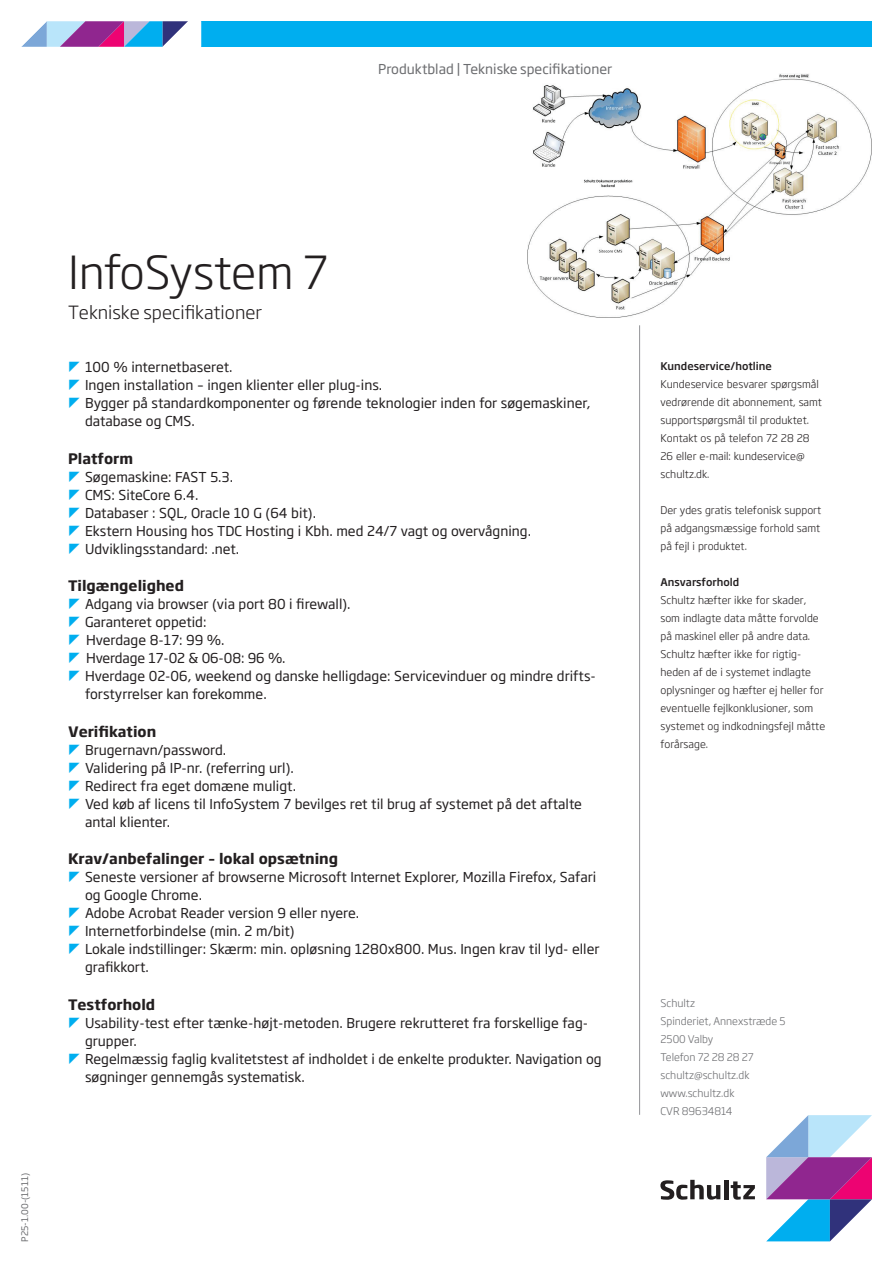
<style>
.page{position:relative;width:893px;height:1263px;background:#fff}
.page>*{position:absolute;margin:0;border:0;box-sizing:border-box;transform-origin:0 0}
.t1{font:300 45px "Soho Gothic Std";color:#231f20}
.t2{font:300 18px "Soho Gothic Std";color:#231f20}
.t3{font:700 14.25px "Soho Gothic Std";color:#231f20}
.t4{font:13.5px/18px "Soho Gothic Std";color:#231f20}
.t5{font:13.5px "Soho Gothic Std";color:#6c6d70}
.t6{font:300 10.5px/18px "Soho Gothic Std";color:#231f20}
.t7{font:300 10.5px/18px "Soho Gothic Std";color:#6c6d70}
.t8{font:500 10.5px "Soho Gothic Std";color:#231f20}
.t9{font:9px "Soho Gothic Std";color:#6c6d70}
</style>
<div class="page">
<hr style="left:639px;top:325px;width:1px;height:790px;background:#939598">
<img style="left:527px;top:74px;width:345px;height:243px">
<svg style="left:660px;top:1180px;width:60px;height:20px"></svg>
<hr style="left:724px;top:1180px;width:4px;height:19px;background:#231f20">
<svg style="left:731px;top:1181px;width:24px;height:19px"></svg>
<svg style="left:766px;top:1115px;width:106px;height:126px"></svg>
<div style="left:201px;top:21px;width:671px;height:26px;background:#00aeef"></div>
<svg style="left:21px;top:21px;width:167px;height:26px;background:#9590c8"></svg>
<p class="t5" style="left:378px;top:61px;width:236px">Produktblad | Tekniske specifikationer</p>
<p class="t9" style="left:19px;top:1242px;width:70px;rotate:-90deg">P25-1.00-(1511)</p>
<h1 class="t1" style="left:68px;top:244px;width:262px">InfoSystem 7</h1>
<h2 class="t2" style="left:68px;top:301px;width:195px">Tekniske specifikationer</h2>
<p class="t4" style="left:85px;top:358px;width:507px">100 % internetbaseret.<br>Ingen installation – ingen klienter eller plug-ins.<br>Bygger på standardkomponenter og førende teknologier inden for søgemaskiner, database og CMS.</p>
<p class="t3" style="left:68px;top:449px;width:67px">Platform</p>
<p class="t4" style="left:85px;top:468px;width:448px">Søgemaskine: FAST 5.3.<br>CMS: SiteCore 6.4.<br>Databaser : SQL, Oracle 10 G (64 bit).<br>Ekstern Housing hos TDC Hosting i Kbh. med 24/7 vagt og overvågning.<br>Udviklingsstandard: .net.</p>
<p class="t3" style="left:68px;top:576px;width:117px">Tilgængelighed</p>
<p class="t4" style="left:85px;top:595px;width:512px">Adgang via browser (via port 80 i firewall).<br>Garanteret oppetid:<br>Hverdage 8-17: 99 %.<br>Hverdage 17-02 &amp; 06-08: 96 %.<br>Hverdage 02-06, weekend og danske helligdage: Servicevinduer og mindre drifts&shy;forstyrrelser kan forekomme.</p>
<p class="t3" style="left:68px;top:722px;width:90px">Verifikation</p>
<p class="t4" style="left:85px;top:741px;width:499px">Brugernavn/password.<br>Validering på IP-nr. (referring url).<br>Redirect fra eget domæne muligt.<br>Ved køb af licens til InfoSystem 7 bevilges ret til brug af systemet på det aftalte antal klienter.</p>
<p class="t3" style="left:68px;top:849px;width:272px">Krav/anbefalinger – lokal opsætning</p>
<p class="t4" style="left:85px;top:868px;width:516px">Seneste versioner af browserne Microsoft Internet Explorer, Mozilla Firefox, Safari og Google Chrome.<br>Adobe Acrobat Reader version 9 eller nyere.<br>Internetforbindelse (min. 2 m/bit)<br>Lokale indstillinger: Skærm: min. opløsning 1280x800. Mus. Ingen krav til lyd- eller grafikkort.</p>
<p class="t3" style="left:68px;top:995px;width:89px">Testforhold</p>
<p class="t4" style="left:85px;top:1014px;width:518px">Usability-test efter tænke-højt-metoden. Brugere rekrutteret fra forskellige fag&shy;grupper.<br>Regelmæssig faglig kvalitetstest af indholdet i de enkelte produkter. Navigation og søgninger gennemgås systematisk.</p>
<p class="t8" style="left:660px;top:359px;width:113px">Kundeservice/hotline</p>
<p class="t6" style="left:660px;top:375px;width:163px">Kundeservice besvarer spørgsmål vedrørende dit abonnement, samt supportspørgsmål til produktet.<br>Kontakt os på telefon 72 28 28<br>26 eller e-mail: kundeservice@ schultz.dk.</p>
<p class="t6" style="left:660px;top:501px;width:162px;text-align:justify">Der ydes gratis telefonisk support på adgangsmæssige forhold samt på fejl i produktet.</p>
<p class="t8" style="left:660px;top:575px;width:80px">Ansvarsforhold</p>
<p class="t6" style="left:660px;top:591px;width:166px">Schultz hæfter ikke for skader, som indlagte data måtte forvolde på maskinel eller på andre data.<br>Schultz hæfter ikke for rigtig&shy;heden af de i systemet indlagte oplysninger og hæfter ej heller for eventuelle fejlkonklusioner, som systemet og indkodningsfejl måtte forårsage.</p>
<p class="t7" style="left:660px;top:994px;width:127px">Schultz<br>Spinderiet, Annexstræde 5<br>2500 Valby<br>Telefon 72 28 28 27 schultz@schultz.dk www.schultz.dk<br>CVR 89634814</p>
</div>
